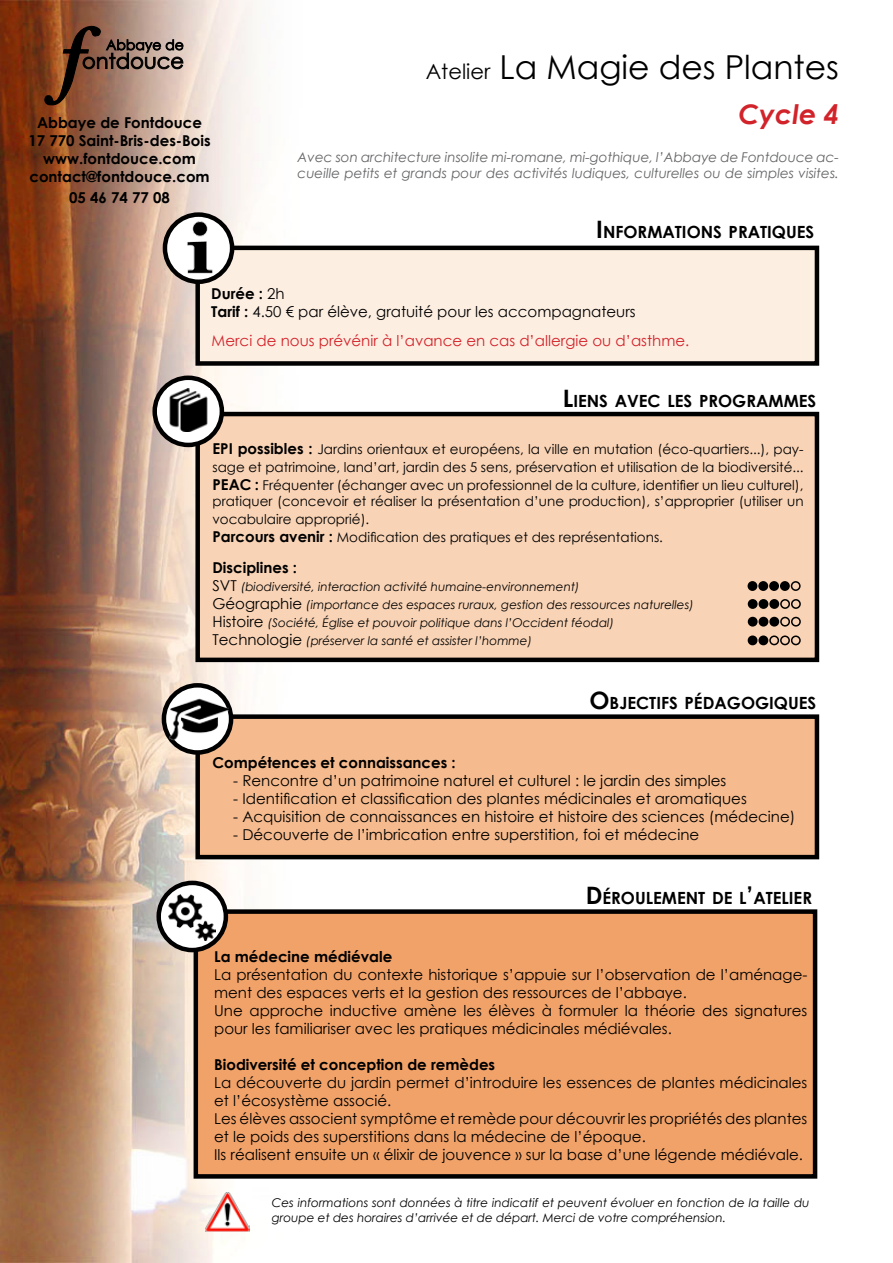
<style>
.page{position:relative;width:893px;height:1263px;background:#fff}
.page>*{position:absolute;margin:0;border:0;box-sizing:border-box;transform-origin:0 0}
.t1{font:33px "Century Gothic";color:#000}
.t2{font:italic 700 27px "Century Gothic";color:#d2232a}
.t3{font:700 16.8px "Century Gothic";color:#000}
.t4{font:15px/18px "Century Gothic";color:#000}
.t5{font:700 15px/18px "Century Gothic";color:#000;text-align:center}
.t6{font:15px "Century Gothic";color:#d2232a}
.t7{font:13.5px/18px "Century Gothic";color:#000;text-align:justify}
.t8{font:italic 13.5px/16.2px "Century Gothic";color:#636466}
.t9{font:italic 12px/18px "Century Gothic";color:#000}
.s1{font-size:21px}
.s2{font-size:24px}
.s3{font-weight:700}
.s4{font-weight:700;font-size:15px}
.s5{font-style:normal;font-size:15px}
</style>
<div class="page">
<img style="left:0;top:0;width:820px;height:1263px">
<div style="left:198px;top:414px;width:619px;height:246px;background:#f9d3b5"></div>
<div style="left:195px;top:412px;width:624px;height:250px;border:4px solid #000"></div>
<svg style="left:155px;top:378px;width:67px;height:67px"></svg>
<div style="left:152px;top:375px;width:72px;height:72px;border:4px solid #000;border-radius:50%"></div>
<div style="left:196px;top:911px;width:619px;height:265px;background:#f1a269"></div>
<div style="left:194px;top:909px;width:623px;height:270px;border:4px solid #000"></div>
<svg style="left:159px;top:883px;width:67px;height:67px"></svg>
<div style="left:156px;top:881px;width:72px;height:71px;border:4px solid #000;border-radius:50%"></div>
<div style="left:198px;top:248px;width:619px;height:115px;background:#fdeee2"></div>
<div style="left:195px;top:246px;width:624px;height:120px;border:4px solid #000"></div>
<svg style="left:165px;top:215px;width:67px;height:67px"></svg>
<div style="left:163px;top:212px;width:71px;height:72px;border:4px solid #000;border-radius:50%"></div>
<img style="left:175px;top:215px;width:50px;height:69px">
<img style="left:168px;top:894px;width:47px;height:47px">
<div style="left:198px;top:717px;width:619px;height:140px;background:#f5ba8d"></div>
<div style="left:195px;top:714px;width:624px;height:145px;border:4px solid #000"></div>
<svg style="left:164px;top:685px;width:67px;height:67px"></svg>
<div style="left:162px;top:683px;width:71px;height:72px;border:4px solid #000;border-radius:50%"></div>
<img style="left:169px;top:698px;width:59px;height:42px">
<img style="left:206px;top:1193px;width:44px;height:38px">
<img style="left:167px;top:389px;width:42px;height:42px">
<svg style="left:45px;top:26px;width:138px;height:81px;background:#906b58"></svg>
<div style="left:748px;top:582px;width:9px;height:8px;background:#000;border-radius:50%"></div>
<div style="left:747px;top:581px;width:10px;height:10px;border:2px solid #000;border-radius:50%"></div>
<div style="left:759px;top:582px;width:8px;height:8px;background:#000;border-radius:50%"></div>
<div style="left:758px;top:581px;width:10px;height:10px;border:2px solid #000;border-radius:50%"></div>
<div style="left:770px;top:582px;width:8px;height:8px;background:#000;border-radius:50%"></div>
<div style="left:769px;top:581px;width:10px;height:10px;border:2px solid #000;border-radius:50%"></div>
<div style="left:781px;top:582px;width:8px;height:8px;background:#000;border-radius:50%"></div>
<div style="left:780px;top:581px;width:10px;height:10px;border:2px solid #000;border-radius:50%"></div>
<div style="left:791px;top:581px;width:10px;height:10px;border:2px solid #000;border-radius:50%"></div>
<div style="left:748px;top:600px;width:9px;height:8px;background:#000;border-radius:50%"></div>
<div style="left:748px;top:599px;width:10px;height:10px;border:2px solid #000;border-radius:50%"></div>
<div style="left:759px;top:600px;width:9px;height:8px;background:#000;border-radius:50%"></div>
<div style="left:759px;top:599px;width:9px;height:10px;border:2px solid #000;border-radius:50%"></div>
<div style="left:770px;top:600px;width:8px;height:8px;background:#000;border-radius:50%"></div>
<div style="left:769px;top:599px;width:10px;height:10px;border:2px solid #000;border-radius:50%"></div>
<div style="left:780px;top:599px;width:10px;height:10px;border:2px solid #000;border-radius:50%"></div>
<div style="left:791px;top:599px;width:10px;height:10px;border:2px solid #000;border-radius:50%"></div>
<div style="left:748px;top:617px;width:9px;height:9px;background:#000;border-radius:50%"></div>
<div style="left:748px;top:617px;width:10px;height:10px;border:2px solid #000;border-radius:50%"></div>
<div style="left:759px;top:617px;width:9px;height:9px;background:#000;border-radius:50%"></div>
<div style="left:759px;top:617px;width:9px;height:10px;border:2px solid #000;border-radius:50%"></div>
<div style="left:770px;top:617px;width:8px;height:9px;background:#000;border-radius:50%"></div>
<div style="left:769px;top:617px;width:10px;height:10px;border:2px solid #000;border-radius:50%"></div>
<div style="left:780px;top:617px;width:10px;height:10px;border:2px solid #000;border-radius:50%"></div>
<div style="left:791px;top:617px;width:10px;height:10px;border:2px solid #000;border-radius:50%"></div>
<div style="left:748px;top:636px;width:9px;height:8px;background:#000;border-radius:50%"></div>
<div style="left:748px;top:635px;width:9px;height:10px;border:2px solid #000;border-radius:50%"></div>
<div style="left:759px;top:636px;width:8px;height:8px;background:#000;border-radius:50%"></div>
<div style="left:758px;top:635px;width:10px;height:10px;border:2px solid #000;border-radius:50%"></div>
<div style="left:769px;top:635px;width:10px;height:10px;border:2px solid #000;border-radius:50%"></div>
<div style="left:780px;top:635px;width:10px;height:10px;border:2px solid #000;border-radius:50%"></div>
<div style="left:791px;top:635px;width:10px;height:10px;border:2px solid #000;border-radius:50%"></div>
<p class="t5" style="left:28px;top:113px;width:184px">Abbaye de Fontdouce<br>17 770 Saint-Bris-des-Bois www.fontdouce.com contact@fontdouce.com</p>
<p class="t5" style="left:69px;top:188px;width:102px">05 46 74 77 08</p>
<h1 class="t1" style="left:426px;top:44px;width:415px"><span class="s1">Atelier</span> La Magie des Plantes</h1>
<h2 class="t2" style="left:738px;top:93px;width:102px">Cycle 4</h2>
<p class="t8" style="left:298px;top:148px;width:543px">Avec son architecture insolite mi-romane, mi-gothique, l’Abbaye de Fontdouce ac&shy;cueille petits et grands pour des activités ludiques, culturelles ou de simples visites.</p>
<p class="t3" style="left:596px;top:219px;width:220px"><span class="s2">I</span> NFORMATIONS PRATIQUES</p>
<p class="t4" style="left:211px;top:285px;width:426px"><span class="s3">Durée :</span> 2h<br><span class="s3">Tarif :</span> 4.50 € par élève, gratuité pour les accompagnateurs</p>
<p class="t6" style="left:212px;top:330px;width:479px">Merci de nous prévénir à l’avance en cas d’allergie ou d’asthme.</p>
<p class="t3" style="left:563px;top:388px;width:255px"><span class="s2">L</span>IENS AVEC LES PROGRAMMES</p>
<p class="t7" style="left:212px;top:440px;width:593px"><span class="s4">EPI possibles :</span> Jardins orientaux et européens, la ville en mutation (éco-quartiers...), pay&shy;sage et patrimoine, land’art, jardin des 5 sens, préservation et utilisation de la biodiversité...<br><span class="s4">PEAC :</span> Fréquenter (échanger avec un professionnel de la culture, identifier un lieu culturel),</p>
<p class="t7" style="left:212px;top:492px;width:593px;text-align:left">pratiquer (concevoir et réaliser la présentation d’une production), s’approprier (utiliser un vocabulaire approprié).<br><span class="s4">Parcours avenir :</span> Modification des pratiques et des représentations.</p>
<p class="t5" style="left:212px;top:557px;width:86px">Disciplines :</p>
<p class="t9" style="left:212px;top:577px;width:483px"><span class="s5">SVT</span> (biodiversité, interaction activité humaine-environnement)<br><span class="s5">Géographie</span> (importance des espaces ruraux, gestion des ressources naturelles)<br><span class="s5">Histoire</span> (Société, Église et pouvoir politique dans l’Occident féodal)<br><span class="s5">Technologie</span> (préserver la santé et assister l’homme)</p>
<p class="t3" style="left:589px;top:690px;width:228px"><span class="s2">O</span>BJECTIFS PÉDAGOGIQUES</p>
<p class="t5" style="left:212px;top:753px;width:245px">Compétences et connaissances :</p>
<p class="t4" style="left:233px;top:771px;width:495px">- Rencontre d’un patrimoine naturel et culturel : le jardin des simples</p>
<p class="t4" style="left:233px;top:789px;width:515px">- Identification et classification des plantes médicinales et aromatiques</p>
<p class="t4" style="left:233px;top:807px;width:564px">- Acquisition de connaissances en histoire et histoire des sciences (médecine)</p>
<p class="t4" style="left:233px;top:825px;width:467px">- Découverte de l’imbrication entre superstition, foi et médecine</p>
<p class="t3" style="left:586px;top:886px;width:228px"><span class="s2">D</span>ÉROULEMENT DE L<span class="s2">’</span>ATELIER</p>
<p class="t5" style="left:214px;top:947px;width:180px">La médecine médiévale</p>
<p class="t4" style="left:214px;top:965px;width:595px">La présentation du contexte historique s’appuie sur l’observation de l’aménage&shy;ment des espaces verts et la gestion des ressources de l’abbaye.<br>Une approche inductive amène les élèves à formuler la théorie des signatures pour les familiariser avec les pratiques médicinales médiévales.</p>
<p class="t5" style="left:214px;top:1055px;width:283px">Biodiversité et conception de remèdes</p>
<p class="t4" style="left:214px;top:1073px;width:595px">La découverte du jardin permet d’introduire les essences de plantes médicinales et l’écosystème associé.<br>Les élèves associent symptôme et remède pour découvrir les propriétés des plantes et le poids des superstitions dans la médecine de l’époque.<br>Ils réalisent ensuite un « élixir de jouvence » sur la base d’une légende médiévale.</p>
<p class="t9" style="left:272px;top:1195px;width:539px;line-height:14.4px">Ces informations sont données à titre indicatif et peuvent évoluer en fonction de la taille du groupe et des horaires d’arrivée et de départ. Merci de votre compréhension.</p>
</div>
